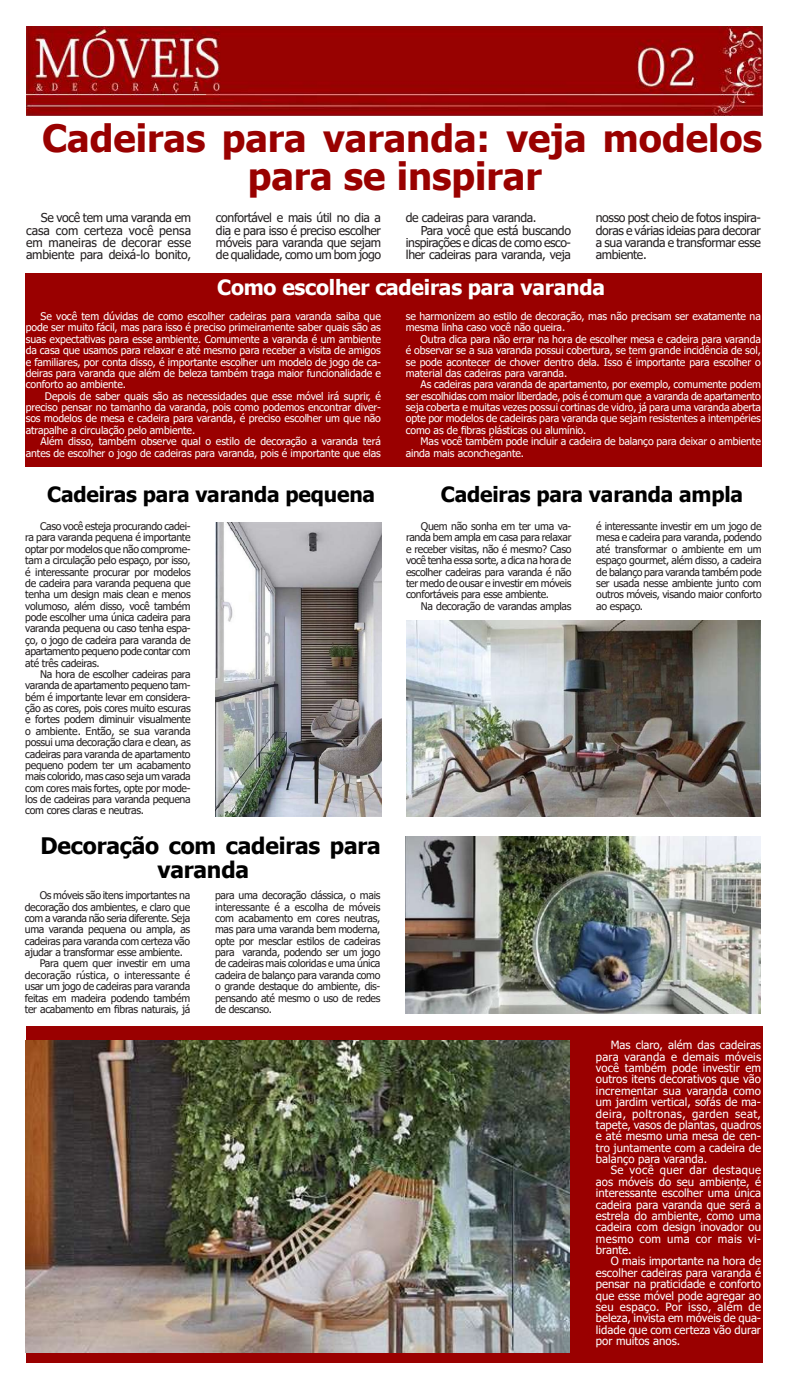
<style>
.page{position:relative;width:787px;height:1389px;background:#fff}
.page>*{position:absolute;margin:0;border:0;box-sizing:border-box;transform-origin:0 0}
.t1{font:700 37.62px/38.5px "Tahoma";color:#990100;text-align:center}
.t2{font:700 22.75px/23.6px "Tahoma";letter-spacing:-.01em;color:#000}
.t3{font:700 21px "Tahoma";letter-spacing:-.01em;color:#000}
.t4{font:700 21px "Tahoma";letter-spacing:-.01em;color:#fff}
.t5{font:12.25px/12.2px "Tahoma";letter-spacing:-.03em;color:#231f20;text-align:justify}
.t6{font:11.38px/11.4px "Tahoma";color:#fff;text-align:justify}
.t7{font:10.5px/11.4px "Tahoma";letter-spacing:-.03em;color:#231f20;text-align:justify}
.t8{font:10.5px/11.4px "Tahoma";letter-spacing:-.01em;color:#fff;text-align:justify}
.t9{font:10.5px "Tahoma";letter-spacing:-.01em;color:#231f20}
</style>
<div class="page">
<img style="left:26px;top:26px;width:735px;height:89px">
<div style="left:26px;top:273px;width:735px;height:193px;background:#9a0000"></div>
<img style="left:216px;top:522px;width:165px;height:295px">
<img style="left:406px;top:620px;width:354px;height:197px">
<img style="left:405px;top:837px;width:355px;height:177px">
<div style="left:26px;top:1027px;width:736px;height:336px;background:#9a0000"></div>
<img style="left:26px;top:1041px;width:543px;height:311px">
<h1 class="t1" style="left:42px;top:120px;width:721px">Cadeiras para varanda: veja modelos para se inspirar</h1>
<p class="t5" style="left:26px;top:212px;width:166px;text-indent:15px">Se você tem uma varanda em casa com certeza você pensa em maneiras de decorar esse ambiente para deixá-lo bonito,</p>
<p class="t5" style="left:216px;top:212px;width:166px">confortável e mais útil no dia a dia e para isso é preciso escolher móveis para varanda que sejam de qualidade, como um bom jogo</p>
<p class="t5" style="left:406px;top:212px;width:132px">de cadeiras para varanda.</p>
<p class="t5" style="left:420px;top:225px;width:152px">Para você que está buscando</p>
<p class="t5" style="left:406px;top:237px;width:166px">inspirações e dicas de como esco-</p>
<p class="t5" style="left:406px;top:249px;width:166px">lher cadeiras para varanda, veja</p>
<p class="t5" style="left:595px;top:212px;width:166px">nosso post cheio de fotos inspira&shy;doras e várias ideias para decorar a sua varanda e transformar esse ambiente.</p>
<h3 class="t4" style="left:217px;top:273px;width:389px">Como escolher cadeiras para varanda</h3>
<p class="t8" style="left:26px;top:311px;width:356px;text-indent:15px">Se você tem dúvidas de como escolher cadeiras para varanda saiba que pode ser muito fácil, mas para isso é preciso primeiramente saber quais são as suas expectativas para esse ambiente. Comumente a varanda é um ambiente da casa que usamos para relaxar e até mesmo para receber a visita de amigos e familiares, por conta disso, é importante escolher um modelo de jogo de ca&shy;deiras para varanda que além de beleza também traga maior funcionalidade e conforto ao ambiente.</p>
<p class="t8" style="left:26px;top:391px;width:356px;text-indent:19px">Depois de saber quais são as necessidades que esse móvel irá suprir, é preciso pensar no tamanho da varanda, pois como podemos encontrar diver&shy;sos modelos de mesa e cadeira para varanda, é preciso escolher um que não atrapalhe a circulação pelo ambiente.</p>
<p class="t8" style="left:26px;top:436px;width:356px;text-align:right">Além disso, também observe qual o estilo de decoração a varanda terá antes de escolher o jogo de cadeiras para varanda, pois é importante que elas</p>
<h3 class="t3" style="left:47px;top:480px;width:329px">Cadeiras para varanda pequena</h3>
<p class="t7" style="left:25px;top:521px;width:167px;text-indent:15px">Caso você esteja procurando cadei&shy;ra para varanda pequena é importante optar por modelos que não comprome&shy;tam a circulação pelo espaço, por isso, é interessante procurar por modelos de cadeira para varanda pequena que tenha um design mais clean e menos volumoso, além disso, você também pode escolher uma única cadeira para varanda pequena ou caso tenha espa&shy;ço, o jogo de cadeira para varanda de apartamento pequeno pode contar com até três cadeiras.</p>
<p class="t7" style="left:25px;top:669px;width:167px;text-indent:15px">Na hora de escolher cadeiras para varanda de apartamento pequeno tam&shy;bém é importante levar em considera&shy;ção as cores, pois cores muito escuras e fortes podem diminuir visualmente o ambiente. Então, se sua varanda possui uma decoração clara e clean, as cadeiras para varanda de apartamento pequeno podem ter um acabamento mais colorido, mas caso seja um varada com cores mais fortes, opte por mode&shy;los de cadeiras para varanda pequena com cores claras e neutras.</p>
<h2 class="t2" style="left:157px;top:835px;width:225px;text-indent:-117px">Decoração com cadeiras para varanda</h2>
<p class="t7" style="left:40px;top:890px;width:152px">Os móveis são itens importantes na</p>
<p class="t7" style="left:25px;top:902px;width:167px">decoração dos ambientes, e claro que</p>
<p class="t7" style="left:25px;top:913px;width:167px">com a varanda não seria diferente. Seja</p>
<p class="t7" style="left:25px;top:924px;width:167px">uma varanda pequena ou ampla, as</p>
<p class="t7" style="left:25px;top:936px;width:167px">cadeiras para varanda com certeza vão</p>
<p class="t7" style="left:25px;top:947px;width:159px">ajudar a transformar esse ambiente.</p>
<p class="t7" style="left:40px;top:959px;width:152px">Para quem quer investir em uma</p>
<p class="t9" style="left:25px;top:968px;width:167px">decoração rústica, o interessante é</p>
<p class="t7" style="left:25px;top:981px;width:167px">usar um jogo de cadeiras para varanda</p>
<p class="t7" style="left:25px;top:993px;width:167px">feitas em madeira podendo também</p>
<p class="t7" style="left:25px;top:1004px;width:167px">ter acabamento em fibras naturais, já</p>
<p class="t7" style="left:215px;top:890px;width:167px">para uma decoração clássica, o mais interessante é a escolha de móveis com acabamento em cores neutras, mas para uma varanda bem moderna, opte por mesclar estilos de cadeiras para varanda, podendo ser um jogo de cadeiras mais coloridas e uma única cadeira de balanço para varanda como o grande destaque do ambiente, dis&shy;pensando até mesmo o uso de redes de descanso.</p>
<p class="t8" style="left:405px;top:311px;width:356px">se harmonizem ao estilo de decoração, mas não precisam ser exatamente na mesma linha caso você não queira.</p>
<p class="t8" style="left:405px;top:334px;width:356px;text-indent:15px">Outra dica para não errar na hora de escolher mesa e cadeira para varanda é observar se a sua varanda possui cobertura, se tem grande incidência de sol, se pode acontecer de chover dentro dela. Isso é importante para escolher o material das cadeiras para varanda.</p>
<p class="t8" style="left:405px;top:379px;width:356px;text-indent:15px">As cadeiras para varanda de apartamento, por exemplo, comumente podem ser escolhidas com maior liberdade, pois é comum que a varanda de apartamento seja coberta e muitas vezes possui cortinas de vidro, já para uma varanda aberta opte por modelos de cadeiras para varanda que sejam resistentes a intempéries como as de fibras plásticas ou alumínio.</p>
<p class="t8" style="left:405px;top:436px;width:356px;text-indent:15px">Mas você também pode incluir a cadeira de balanço para deixar o ambiente ainda mais aconchegante.</p>
<h3 class="t3" style="left:440px;top:480px;width:304px">Cadeiras para varanda ampla</h3>
<p class="t7" style="left:406px;top:521px;width:167px;text-indent:15px">Quem não sonha em ter uma va&shy;randa bem ampla em casa para relaxar e receber visitas, não é mesmo? Caso você tenha essa sorte, a dica na hora de escolher cadeiras para varanda é não ter medo de ousar e investir em móveis confortáveis para esse ambiente.</p>
<p class="t7" style="left:421px;top:601px;width:152px">Na decoração de varandas amplas</p>
<p class="t7" style="left:596px;top:521px;width:167px">é interessante investir em um jogo de mesa e cadeira para varanda, podendo até transformar o ambiente em um espaço gourmet, além disso, a cadeira de balanço para varanda também pode ser usada nesse ambiente junto com outros móveis, visando maior conforto ao espaço.</p>
<p class="t6" style="left:595px;top:1040px;width:167px;text-indent:15px">Mas claro, além das cadeiras para varanda e demais móveis você também pode investir em outros itens decorativos que vão incrementar sua varanda como um jardim vertical, sofás de ma&shy;deira, poltronas, garden seat, tapete, vasos de plantas, quadros e até mesmo uma mesa de cen&shy;tro juntamente com a cadeira de balanço para varanda.</p>
<p class="t6" style="left:595px;top:1165px;width:167px;text-indent:15px">Se você quer dar destaque aos móveis do seu ambiente, é interessante escolher uma única cadeira para varanda que será a estrela do ambiente, como uma cadeira com design inovador ou mesmo com uma cor mais vi&shy;brante.</p>
<p class="t6" style="left:595px;top:1256px;width:167px;text-indent:15px">O mais importante na hora de escolher cadeiras para varanda é pensar na praticidade e conforto que esse móvel pode agregar ao seu espaço. Por isso, além de beleza, invista em móveis de qua&shy;lidade que com certeza vão durar por muitos anos.</p>
</div>
